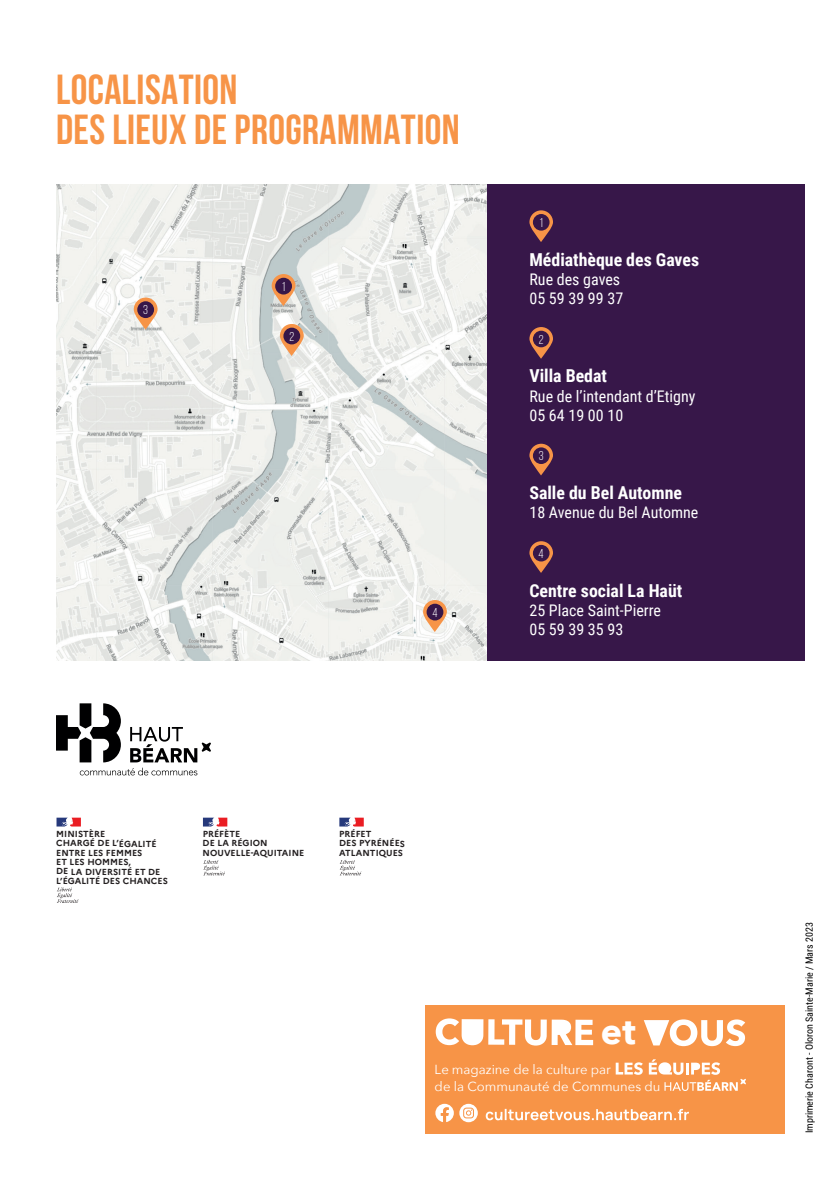
<style>
.page{position:relative;width:840px;height:1191px;background:#fff}
.page>*{position:absolute;margin:0;border:0;box-sizing:border-box;transform-origin:0 0}
.t1{font:700 42px/40px "Bebas Neue";letter-spacing:.01em;color:#f79447}
.t2{font:700 35.8px "Avenir Next";color:#fff}
.t3{font:700 17.8px "Roboto Condensed";color:#fff}
.t4{font:16px/19.2px "Roboto Condensed";color:#fff}
.t5{font:13.2px/16.4px "Avenir Next";color:#fff}
.t6{font:12.8px "Bebas Neue";color:#fff}
.t7{font:10px "Roboto Condensed";color:#000001}
.t8{font:700 8.8px/9.4px "Marianne";color:#231f20}
</style>
<div class="page">
<svg style="left:56px;top:817px;width:25px;height:9px"></svg>
<svg style="left:57px;top:887px;width:21px;height:16px"></svg>
<svg style="left:203px;top:817px;width:24px;height:9px"></svg>
<svg style="left:203px;top:860px;width:22px;height:15px"></svg>
<svg style="left:339px;top:817px;width:24px;height:9px"></svg>
<svg style="left:339px;top:860px;width:22px;height:15px"></svg>
<svg style="left:56px;top:703px;width:155px;height:72px"></svg>
<div style="left:425px;top:1005px;width:359px;height:128px;background:#f79447"></div>
<svg style="left:435px;top:1018px;width:157px;height:27px"></svg>
<svg style="left:643px;top:1019px;width:101px;height:27px"></svg>
<svg style="left:615px;top:1062px;width:27px;height:12px"></svg>
<svg style="left:648px;top:1059px;width:97px;height:32px"></svg>
<svg style="left:485px;top:1108px;width:203px;height:12px"></svg>
<svg style="left:459px;top:1103px;width:18px;height:19px"></svg>
<svg style="left:463px;top:1107px;width:10px;height:11px"></svg>
<svg style="left:435px;top:1103px;width:18px;height:19px"></svg>
<div style="left:486px;top:185px;width:318px;height:475px;background:#371749"></div>
<img style="left:56px;top:185px;width:430px;height:475px">
<svg style="left:271px;top:274px;width:24px;height:32px"></svg>
<div style="left:275px;top:278px;width:17px;height:16px;background:#371749;border-radius:50%"></div>
<svg style="left:134px;top:297px;width:23px;height:33px"></svg>
<div style="left:137px;top:301px;width:17px;height:17px;background:#371749;border-radius:50%"></div>
<svg style="left:280px;top:324px;width:23px;height:32px"></svg>
<div style="left:283px;top:328px;width:17px;height:16px;background:#371749;border-radius:50%"></div>
<svg style="left:423px;top:600px;width:23px;height:32px"></svg>
<div style="left:426px;top:603px;width:17px;height:17px;background:#371749;border-radius:50%"></div>
<svg style="left:529px;top:210px;width:23px;height:32px"></svg>
<div style="left:532px;top:214px;width:17px;height:17px;background:#371749;border-radius:50%"></div>
<svg style="left:529px;top:327px;width:23px;height:32px"></svg>
<div style="left:532px;top:331px;width:17px;height:16px;background:#371749;border-radius:50%"></div>
<svg style="left:529px;top:444px;width:23px;height:31px"></svg>
<div style="left:532px;top:447px;width:17px;height:17px;background:#371749;border-radius:50%"></div>
<svg style="left:529px;top:541px;width:23px;height:32px"></svg>
<div style="left:532px;top:545px;width:17px;height:16px;background:#371749;border-radius:50%"></div>
<h1 class="t1" style="left:56px;top:69px;width:405px">LOCALISATION<br>DES LIEUX DE PROGRAMMATION</h1>
<h3 class="t6" style="left:143px;top:303px;width:6px">3</h3>
<h3 class="t6" style="left:281px;top:279px;width:5px">1</h3>
<h3 class="t6" style="left:289px;top:329px;width:6px">2</h3>
<h3 class="t6" style="left:432px;top:605px;width:7px">4</h3>
<h3 class="t6" style="left:539px;top:216px;width:5px">1</h3>
<h3 class="t3" style="left:529px;top:247px;width:171px">Médiathèque des Gaves</h3>
<h3 class="t4" style="left:529px;top:269px;width:95px">Rue des gaves<br>05 59 39 99 37</h3>
<h3 class="t6" style="left:538px;top:332px;width:6px">2</h3>
<h3 class="t3" style="left:529px;top:363px;width:79px">Villa Bedat</h3>
<h3 class="t4" style="left:529px;top:386px;width:167px">Rue de l’intendant d’Etigny<br>05 64 19 00 10</h3>
<h3 class="t6" style="left:538px;top:449px;width:6px">3</h3>
<h3 class="t3" style="left:529px;top:480px;width:154px">Salle du Bel Automne</h3>
<h3 class="t4" style="left:529px;top:502px;width:170px">18 Avenue du Bel Automne</h3>
<h3 class="t6" style="left:538px;top:546px;width:7px">4</h3>
<h3 class="t3" style="left:529px;top:577px;width:154px">Centre social La Haüt</h3>
<h3 class="t4" style="left:529px;top:600px;width:133px">25 Place Saint-Pierre<br>05 59 39 35 93</h3>
<p class="t8" style="left:56px;top:829px;width:113px">MINISTÈRE<br>CHARGÉ DE L’ÉGALITÉ<br>ENTRE LES FEMMES<br>ET LES HOMMES,<br>DE LA DIVERSITÉ ET DE<br>L’ÉGALITÉ DES CHANCES</p>
<p class="t8" style="left:202px;top:829px;width:103px">PRÉFÈTE<br>DE LA RÉGION<br>NOUVELLE-AQUITAINE</p>
<p class="t8" style="left:339px;top:829px;width:67px">PRÉFET<br>DES PYRÉNÉES<br>ATLANTIQUES</p>
<h2 class="t2" style="left:600px;top:1000px;width:36px">et</h2>
<h3 class="t5" style="left:434px;top:1061px;width:227px">Le magazine de la culture par<br>de la Communauté de Communes du</h3>
<p class="t7" style="left:801px;top:1133px;width:213px;rotate:-90deg">Imprimerie Charont - Oloron Sainte-Marie / Mars 2023</p>
</div>
